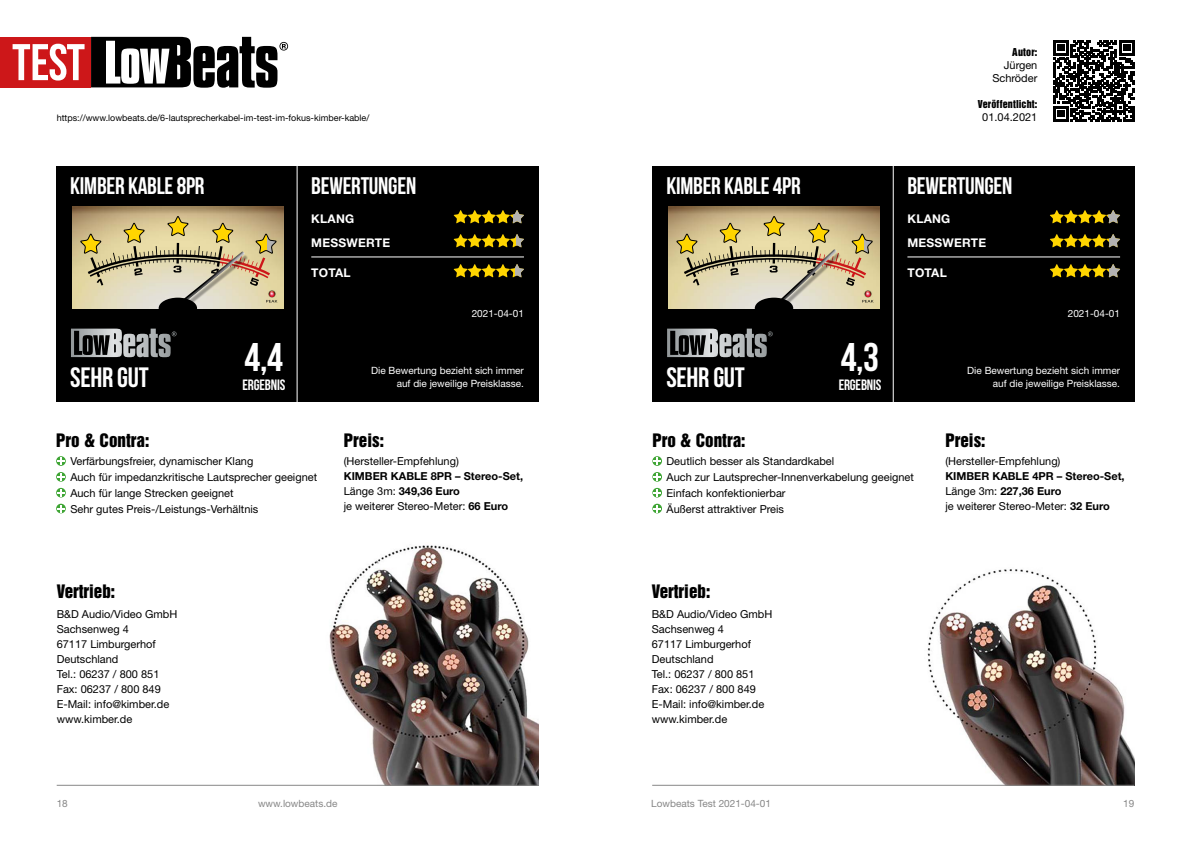
<style>
.page{position:relative;width:1191px;height:842px;background:#fff}
.page>*{position:absolute;margin:0;border:0;box-sizing:border-box;transform-origin:0 0}
.H1_Bewertung_sehr_gu{font:700 40px "Bebas Neue";color:#fff}
.H1_Bewertung_sehr_gu-2{font:700 28px "Bebas Neue";letter-spacing:-.01em;color:#fff}
.t1{font:700 24px "Bebas Neue";letter-spacing:-.01em;color:#fff}
.H3_Inserat_17_19_5{font:17px "Helvetica Inserat LT Std";color:#000}
.Fließtext_11_13_Bloc{font:17px "Helvetica Inserat LT Std";color:#000}
.Ergebinis{font:700 15px "Bebas Neue";letter-spacing:-.01em;color:#fff}
.KLANG{font:700 12px "Helvetica Neue LT Std";letter-spacing:.02em;color:#fff}
.TOTAL{font:700 12px "Helvetica Neue LT Std";letter-spacing:.02em;color:#fff}
.Adresse{font:11px "Helvetica Neue LT Std";color:#000}
.Pro___Contra_Text{font:11px "Helvetica Neue LT Std";color:#000}
.Adresse-2{font:700 11px/15px "Helvetica Neue LT Std";color:#000}
.Autor{font:11px/13px "Helvetica Neue LT Std";color:#000;text-align:right}
.Erklärung_rechts{font:10px/13px "Helvetica Neue LT Std";color:#fff;text-align:right}
.t2{font:10px "Helvetica Neue LT Std";color:#878787}
.Autor-2{font:10px "Helvetica Inserat LT Std";letter-spacing:.015em;color:#000}
.t3{font:9px "Helvetica Neue LT Std";color:#000}
.s1{font-weight:400}
.s2{font-weight:700}
</style>
<div class="page">
<img style="left:909px;top:569px;width:225px;height:216px">
<img style="left:297px;top:545px;width:241px;height:240px">
<hr style="left:652px;top:785px;width:482px;height:1px;background:#878787">
<hr style="left:57px;top:785px;width:482px;height:1px;background:#878787">
<div style="left:0;top:37px;width:91px;height:50px;background:#cd1719"></div>
<svg style="left:91px;top:37px;width:197px;height:51px"></svg>
<svg style="left:13px;top:44px;width:72px;height:37px"></svg>
<svg style="left:1053px;top:40px;width:81px;height:82px"></svg>
<svg style="left:652px;top:456px;width:10px;height:10px"></svg>
<svg style="left:653px;top:457px;width:7px;height:7px"></svg>
<svg style="left:652px;top:472px;width:10px;height:10px"></svg>
<svg style="left:653px;top:473px;width:7px;height:7px"></svg>
<svg style="left:652px;top:488px;width:10px;height:9px"></svg>
<svg style="left:653px;top:489px;width:7px;height:7px"></svg>
<svg style="left:652px;top:504px;width:10px;height:9px"></svg>
<svg style="left:653px;top:505px;width:7px;height:7px"></svg>
<svg style="left:56px;top:456px;width:10px;height:10px"></svg>
<svg style="left:57px;top:457px;width:7px;height:7px"></svg>
<svg style="left:56px;top:472px;width:10px;height:10px"></svg>
<svg style="left:57px;top:473px;width:7px;height:7px"></svg>
<svg style="left:56px;top:488px;width:10px;height:9px"></svg>
<svg style="left:57px;top:489px;width:7px;height:7px"></svg>
<svg style="left:56px;top:504px;width:10px;height:9px"></svg>
<svg style="left:57px;top:505px;width:7px;height:7px"></svg>
<div style="left:56px;top:166px;width:482px;height:235px;background:#000"></div>
<svg style="left:71px;top:329px;width:106px;height:28px"></svg>
<hr style="left:311px;top:256px;width:213px;height:1px;background:#fff">
<svg style="left:453px;top:210px;width:71px;height:13px"></svg>
<svg style="left:453px;top:234px;width:62px;height:13px"></svg>
<svg style="left:515px;top:234px;width:9px;height:13px"></svg>
<svg style="left:453px;top:264px;width:62px;height:13px"></svg>
<svg style="left:515px;top:264px;width:9px;height:13px"></svg>
<hr style="left:296px;top:164px;width:2px;height:245px;background:#fff">
<img style="left:72px;top:207px;width:212px;height:101px">
<svg style="left:80px;top:215px;width:197px;height:94px;background:#c7b990"></svg>
<div style="left:652px;top:166px;width:482px;height:235px;background:#000"></div>
<svg style="left:667px;top:329px;width:105px;height:28px"></svg>
<hr style="left:907px;top:256px;width:213px;height:1px;background:#fff">
<svg style="left:1050px;top:210px;width:70px;height:13px"></svg>
<svg style="left:1050px;top:234px;width:70px;height:13px"></svg>
<svg style="left:1050px;top:264px;width:70px;height:13px"></svg>
<hr style="left:892px;top:164px;width:1px;height:245px;background:#fff">
<img style="left:668px;top:207px;width:212px;height:101px">
<svg style="left:676px;top:215px;width:197px;height:94px;background:#c8b990"></svg>
<p class="t3" style="left:57px;top:112px;width:314px">https://www.lowbeats.de/6-lautsprecherkabel-im-test-im-fokus-kimber-kable/</p>
<p class="t1" style="left:70px;top:173px;width:136px">KIMBER KABLE 8PR</p>
<p class="t1" style="left:311px;top:173px;width:106px">BEWERTUNGEN</p>
<p class="H1_Bewertung_sehr_gu-2" style="left:70px;top:362px;width:80px">SEHR GUT</p>
<p class="H1_Bewertung_sehr_gu" style="left:245px;top:335px;width:40px">4,4</p>
<p class="Ergebinis" style="left:242px;top:377px;width:44px">ERGEBNIS</p>
<p class="KLANG" style="left:311px;top:212px;width:44px">KLANG</p>
<p class="KLANG" style="left:311px;top:236px;width:80px">MESSWERTE</p>
<p class="TOTAL" style="left:311px;top:266px;width:41px">TOTAL</p>
<p class="Erklärung_rechts" style="left:472px;top:306px;width:54px">2021-04-01</p>
<p class="Erklärung_rechts" style="left:371px;top:364px;width:154px">Die Bewertung bezieht sich immer auf die jeweilige Preisklasse.</p>
<p class="H3_Inserat_17_19_5" style="left:56px;top:430px;width:95px">Pro &amp; Contra:</p>
<p class="Pro___Contra_Text" style="left:70px;top:455px;width:184px">Verfärbungsfreier, dynamischer Klang</p>
<p class="Pro___Contra_Text" style="left:70px;top:470px;width:248px">Auch für impedanzkritische Lautsprecher geeignet</p>
<p class="Pro___Contra_Text" style="left:70px;top:486px;width:165px">Auch für lange Strecken geeignet</p>
<p class="Pro___Contra_Text" style="left:70px;top:502px;width:190px">Sehr gutes Preis-/Leistungs-Verhältnis</p>
<p class="Fließtext_11_13_Bloc" style="left:344px;top:430px;width:42px">Preis:</p>
<p class="Adresse-2" style="left:344px;top:453px;width:181px"><span class="s1">(Hersteller-Empfehlung)<br></span>KIMBER KABLE 8PR – Stereo-Set,<br><span class="s1">Länge 3m:</span> 349,36 Euro</p>
<p class="Adresse" style="left:344px;top:499px;width:166px">je weiterer Stereo-Meter: <span class="s2">66 Euro</span></p>
<p class="H3_Inserat_17_19_5" style="left:57px;top:581px;width:60px">Vertrieb:</p>
<p class="Adresse" style="left:57px;top:607px;width:122px">B&amp;D Audio/Video GmbH</p>
<p class="Adresse" style="left:57px;top:622px;width:74px">Sachsenweg 4</p>
<p class="Adresse" style="left:57px;top:637px;width:101px">67117 Limburgerhof</p>
<p class="Adresse" style="left:57px;top:652px;width:63px">Deutschland</p>
<p class="Adresse" style="left:57px;top:667px;width:104px">Tel.: 06237 / 800 851</p>
<p class="Adresse" style="left:57px;top:682px;width:106px">Fax: 06237 / 800 849</p>
<p class="Adresse" style="left:57px;top:697px;width:114px">E-Mail: info@kimber.de</p>
<p class="Adresse" style="left:57px;top:712px;width:77px">www.kimber.de</p>
<p class="Autor-2" style="left:1012px;top:46px;width:27px">Autor:</p>
<p class="Autor" style="left:992px;top:58px;width:47px">Jürgen<br>Schröder</p>
<p class="Autor-2" style="left:977px;top:98px;width:61px">Veröffentlicht:</p>
<p class="Autor" style="left:982px;top:110px;width:57px">01.04.2021</p>
<p class="t1" style="left:666px;top:173px;width:136px">KIMBER KABLE 4PR</p>
<p class="t1" style="left:907px;top:173px;width:106px">BEWERTUNGEN</p>
<p class="H1_Bewertung_sehr_gu-2" style="left:666px;top:362px;width:80px">SEHR GUT</p>
<p class="H1_Bewertung_sehr_gu" style="left:840px;top:335px;width:40px">4,3</p>
<p class="Ergebinis" style="left:838px;top:377px;width:44px">ERGEBNIS</p>
<p class="KLANG" style="left:907px;top:212px;width:44px">KLANG</p>
<p class="KLANG" style="left:907px;top:236px;width:80px">MESSWERTE</p>
<p class="TOTAL" style="left:907px;top:266px;width:41px">TOTAL</p>
<p class="Erklärung_rechts" style="left:1067px;top:306px;width:54px">2021-04-01</p>
<p class="Erklärung_rechts" style="left:967px;top:364px;width:154px">Die Bewertung bezieht sich immer auf die jeweilige Preisklasse.</p>
<p class="H3_Inserat_17_19_5" style="left:652px;top:430px;width:95px">Pro &amp; Contra:</p>
<p class="Pro___Contra_Text" style="left:666px;top:455px;width:169px">Deutlich besser als Standardkabel</p>
<p class="Pro___Contra_Text" style="left:666px;top:470px;width:249px">Auch zur Lautsprecher-Innenverkabelung geeignet</p>
<p class="Pro___Contra_Text" style="left:666px;top:486px;width:120px">Einfach konfektionierbar</p>
<p class="Pro___Contra_Text" style="left:666px;top:502px;width:119px">Äußerst attraktiver Preis</p>
<p class="H3_Inserat_17_19_5" style="left:652px;top:581px;width:60px">Vertrieb:</p>
<p class="Adresse" style="left:652px;top:607px;width:122px">B&amp;D Audio/Video GmbH</p>
<p class="Adresse" style="left:652px;top:622px;width:74px">Sachsenweg 4</p>
<p class="Adresse" style="left:652px;top:637px;width:101px">67117 Limburgerhof</p>
<p class="Adresse" style="left:652px;top:652px;width:63px">Deutschland</p>
<p class="Adresse" style="left:652px;top:667px;width:104px">Tel.: 06237 / 800 851</p>
<p class="Adresse" style="left:652px;top:682px;width:106px">Fax: 06237 / 800 849</p>
<p class="Adresse" style="left:652px;top:697px;width:114px">E-Mail: info@kimber.de</p>
<p class="Adresse" style="left:652px;top:712px;width:77px">www.kimber.de</p>
<p class="Fließtext_11_13_Bloc" style="left:945px;top:430px;width:42px">Preis:</p>
<p class="Adresse-2" style="left:945px;top:453px;width:181px"><span class="s1">(Hersteller-Empfehlung)<br></span>KIMBER KABLE 4PR – Stereo-Set,<br><span class="s1">Länge 3m:</span> 227,36 Euro</p>
<p class="Adresse" style="left:945px;top:499px;width:166px">je weiterer Stereo-Meter: <span class="s2">32 Euro</span></p>
<p class="t2" style="left:57px;top:797px;width:13px">18</p>
<p class="t2" style="left:258px;top:797px;width:81px">www.lowbeats.de</p>
<p class="t2" style="left:651px;top:797px;width:121px">Lowbeats Test 2021-04-01</p>
<p class="t2" style="left:1123px;top:797px;width:13px">19</p>
</div>
